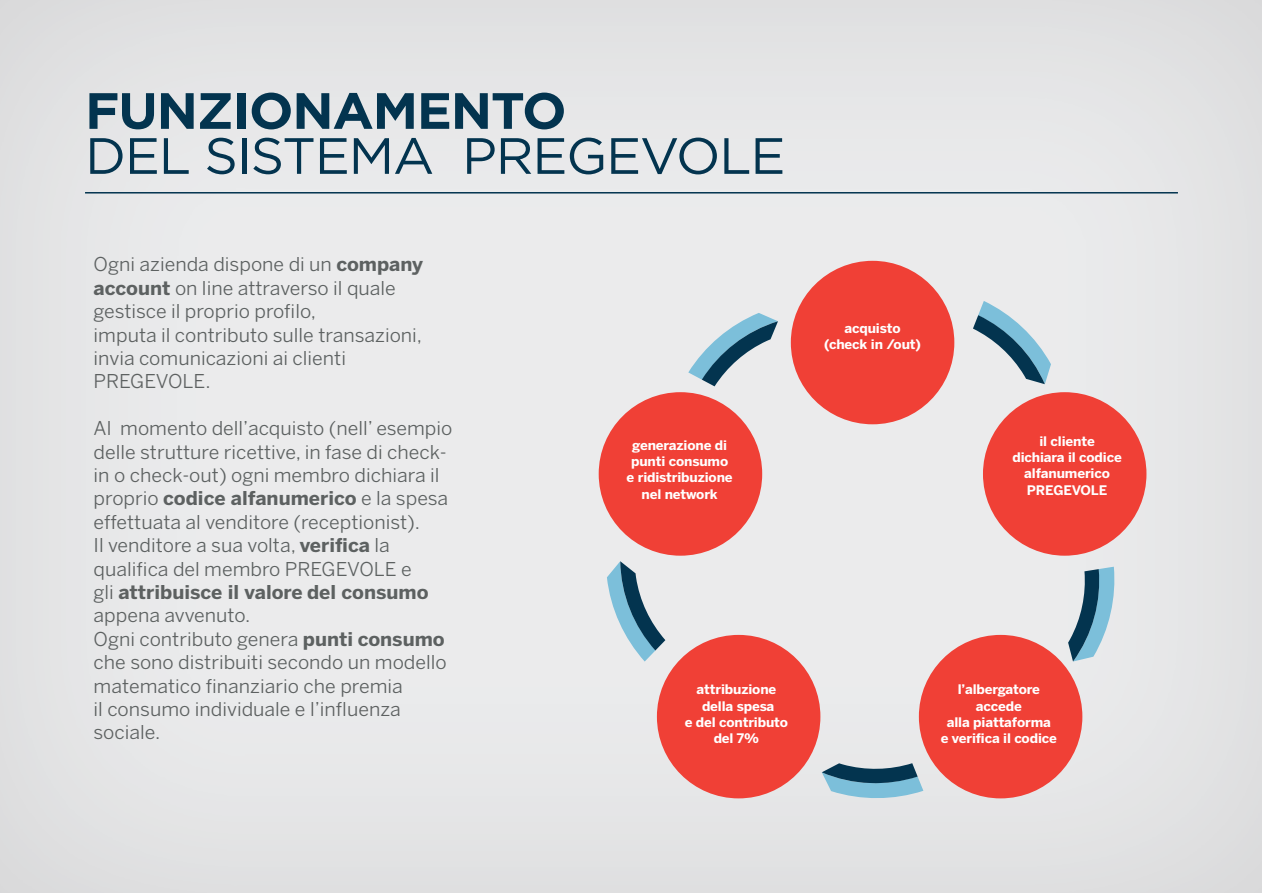
<style>
.page{position:relative;width:1263px;height:893px;background:#fff}
.page>*{position:absolute;margin:0;border:0;box-sizing:border-box;transform-origin:0 0}
.t1{font:51px "Gotham";letter-spacing:-.025em;color:#03344f}
.t2{font:700 51px "Gotham";letter-spacing:-.025em;color:#03344f}
.t3{font:18.9px/23.4px "Benton Sans";color:#5d6161}
.t4{font:700 13.05px/16.2px "Benton Sans";letter-spacing:-.01em;color:#fff;text-align:center}
.s1{font-weight:700}
</style>
<div class="page">
<div style="left:0;top:0;width:1262px;height:893px;background:#e8e8e9"></div>
<hr style="left:85px;top:192px;width:1093px;height:2px;background:#03344f">
<div style="left:919px;top:635px;width:163px;height:163px;background:#f04036;border-radius:50%"></div>
<svg style="left:1068px;top:567px;width:47px;height:94px"></svg>
<svg style="left:973px;top:301px;width:78px;height:83px"></svg>
<svg style="left:688px;top:313px;width:90px;height:73px"></svg>
<svg style="left:607px;top:561px;width:58px;height:100px"></svg>
<svg style="left:822px;top:763px;width:101px;height:35px"></svg>
<div style="left:983px;top:392px;width:163px;height:164px;background:#f04036;border-radius:50%"></div>
<div style="left:791px;top:261px;width:163px;height:163px;background:#f04036;border-radius:50%"></div>
<div style="left:599px;top:392px;width:163px;height:164px;background:#f04036;border-radius:50%"></div>
<div style="left:657px;top:635px;width:163px;height:163px;background:#f04036;border-radius:50%"></div>
<h1 class="t2" style="left:85px;top:81px;width:483px">FUNZIONAMENTO</h1>
<h1 class="t1" style="left:85px;top:128px;width:702px">DEL SISTEMA PREGEVOLE</h1>
<p class="t3" style="left:94px;top:253px;width:331px">Ogni azienda dispone di un <span class="s1">company account</span> on line attraverso il quale gestisce il proprio profilo,<br>imputa il contributo sulle transazioni, invia comunicazioni ai clienti<br>PREGEVOLE.</p>
<p class="t3" style="left:94px;top:416px;width:360px">Al momento dell’acquisto (nell’ esempio delle strutture ricettive, in fase di check&shy;in o check-out) ogni membro dichiara il proprio <span class="s1">codice alfanumerico</span> e la spesa effettuata al venditore (receptionist).<br>Il venditore a sua volta, <span class="s1">verifica</span> la qualifica del membro PREGEVOLE e<br>gli <span class="s1">attribuisce il valore del consumo </span>appena avvenuto.<br>Ogni contributo genera <span class="s1">punti consumo </span>che sono distribuiti secondo un modello matematico finanziario che premia<br>il consumo individuale e l’influenza sociale.</p>
<p class="t4" style="left:627px;top:437px;width:108px">generazione di punti consumo e ridistribuzione nel network</p>
<p class="t4" style="left:685px;top:681px;width:105px">attribuzione della spesa<br>e del contributo del 7%</p>
<p class="t4" style="left:824px;top:320px;width:98px">acquisto (check in /out)</p>
<p class="t4" style="left:1012px;top:433px;width:111px">il cliente dichiara il codice alfanumerico<br>PREGEVOLE</p>
<p class="t4" style="left:941px;top:681px;width:118px">l’albergatore accede<br>alla piattaforma<br>e verifica il codice</p>
</div>
